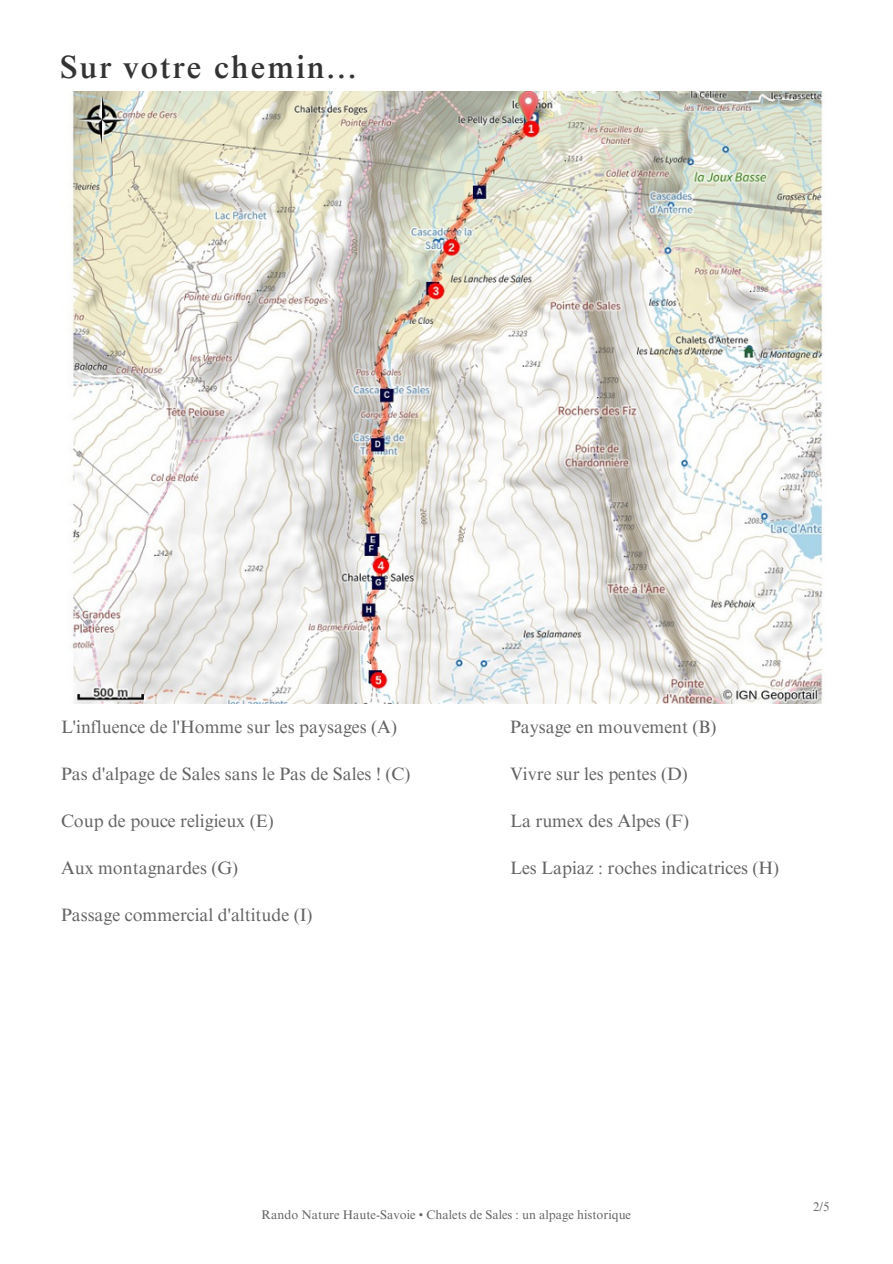
<style>
.page{position:relative;width:893px;height:1264px;background:#fff}
.page>*{position:absolute;margin:0;border:0;box-sizing:border-box;transform-origin:0 0}
.t1{font:500 32.25px "Times NRMT Pro";letter-spacing:.055em;color:#333}
.t2{font:18px "Times NRMT Pro";color:#646464}
.t3{font:12.6px "Times NRMT Pro";color:#646464}
</style>
<div class="page">
<img style="left:71px;top:91px;width:752px;height:612px">
<p class="t1" style="left:60px;top:55px;width:298px">Sur votre chemin...</p>
<p class="t2" style="left:61px;top:719px;width:337px">L'influence de l'Homme sur les paysages (A)</p>
<p class="t2" style="left:61px;top:766px;width:351px">Pas d'alpage de Sales sans le Pas de Sales ! (C)</p>
<p class="t2" style="left:61px;top:814px;width:214px">Coup de pouce religieux (E)</p>
<p class="t2" style="left:61px;top:861px;width:179px">Aux montagnardes (G)</p>
<p class="t2" style="left:61px;top:908px;width:253px">Passage commercial d'altitude (I)</p>
<p class="t2" style="left:510px;top:719px;width:208px">Paysage en mouvement (B)</p>
<p class="t2" style="left:510px;top:766px;width:179px">Vivre sur les pentes (D)</p>
<p class="t2" style="left:510px;top:814px;width:181px">La rumex des Alpes (F)</p>
<p class="t2" style="left:510px;top:861px;width:271px">Les Lapiaz : roches indicatrices (H)</p>
<p class="t3" style="left:261px;top:1209px;width:371px">Rando Nature Haute-Savoie • Chalets de Sales : un alpage historique</p>
<p class="t3" style="left:813px;top:1202px;width:18px">2/5</p>
</div>
